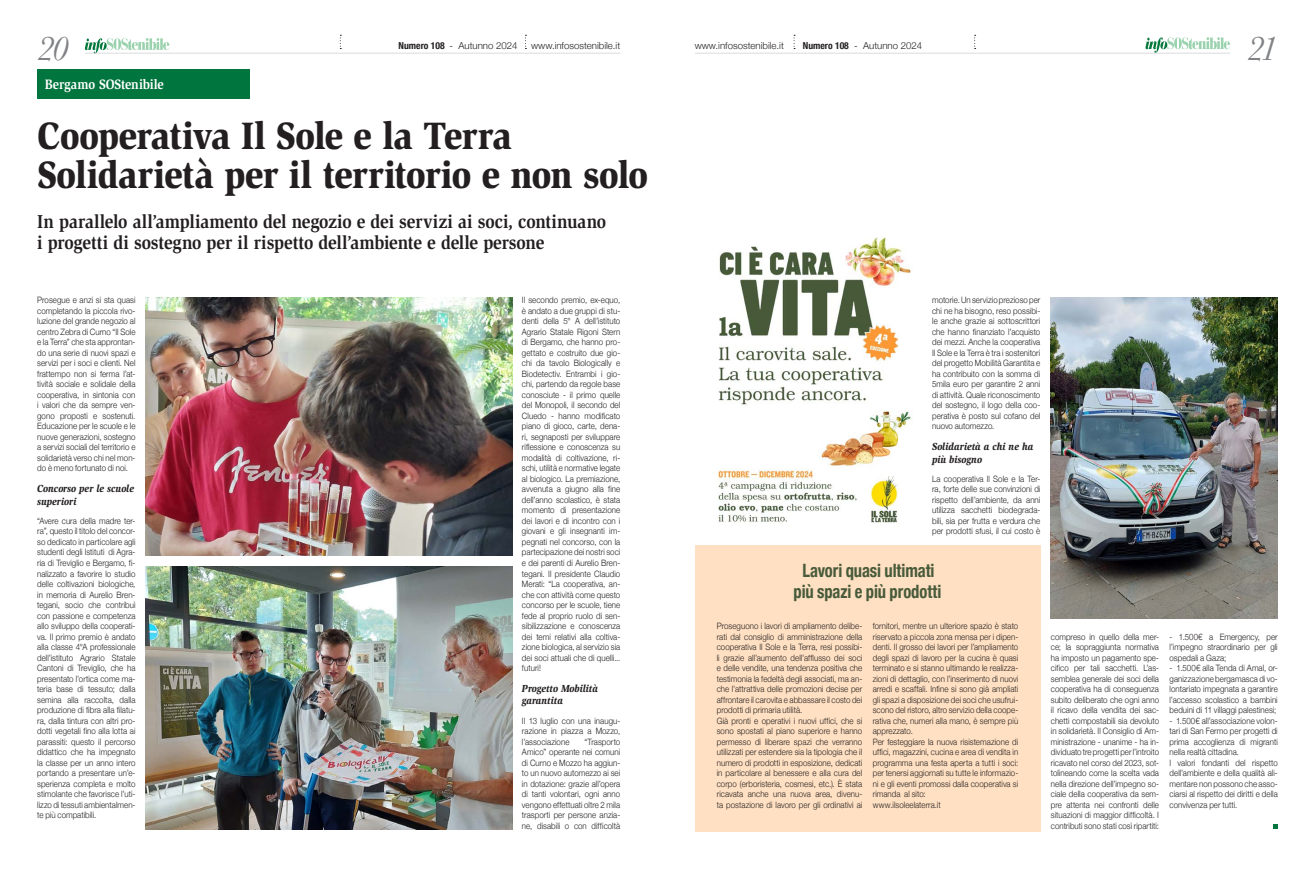
<style>
.page{position:relative;width:1315px;height:869px;background:#fff}
.page>*{position:absolute;margin:0;border:0;box-sizing:border-box;transform-origin:0 0}
.TITOLO__Base{font:900 39.2px "Slimbach Std";letter-spacing:-.02em;color:#231f20;scale:.9 1}
.t1{font:italic 35.44px "Baskerville";color:#808285}
.SOTTO_TITOLO__Base{font:700 19.25px "Slimbach Std";letter-spacing:-.01em;color:#231f20;scale:.9 1}
.Testo_Articoli{font:700 condensed 18.38px "Helvetica Neue";letter-spacing:-.005em;color:#475a3a;scale:.9 1}
.Rubrica{font:700 14px "Slimbach Std";letter-spacing:-.01em;color:#fff;scale:.9 1}
.Titoli_IN_ARTICOLO{font:italic 900 10.5px/12.2px "Slimbach Std";letter-spacing:-.005em;color:#231f20;scale:.9 1}
.t2{font:300 9.62px "Helvetica Neue";color:#231f20}
.Testo_Articoli-2{font:300 8.75px/10.5px "Helvetica Neue";letter-spacing:.01em;color:#231f20;text-align:justify;scale:.9 1}
.s1{font-weight:700;font-stretch:condensed}
</style>
<div class="page">
<svg style="left:1145px;top:37px;width:85px;height:16px"></svg>
<svg style="left:793px;top:35px;width:2px;height:14px"></svg>
<hr style="left:694px;top:53px;width:536px;height:1px;background:#dcdddf">
<div style="left:37px;top:69px;width:213px;height:29px;background:#00753e"></div>
<svg style="left:1273px;top:824px;width:4px;height:4px"></svg>
<img style="left:145px;top:298px;width:367px;height:257px">
<img style="left:1051px;top:298px;width:226px;height:320px">
<img style="left:718px;top:237px;width:194px;height:286px">
<div style="left:694px;top:544px;width:346px;height:287px;background:#ffe0c2"></div>
<img style="left:145px;top:566px;width:367px;height:263px">
<svg style="left:85px;top:38px;width:84px;height:15px"></svg>
<hr style="left:85px;top:53px;width:535px;height:1px;background:#dcdddf">
<h2 class="t1" style="left:37px;top:25px;width:33px">20</h2>
<p class="Rubrica" style="left:45px;top:76px;width:134px">Bergamo SOStenibile</p>
<p class="t2" style="left:398px;top:38px;width:120px"><span class="s1">Numero 108</span> - Autunno 2024</p>
<p class="t2" style="left:531px;top:37px;width:91px">www.infosostenibile.it</p>
<p class="TITOLO__Base" style="left:37px;top:111px;width:529px">Cooperativa Il Sole e la Terra</p>
<p class="TITOLO__Base" style="left:37px;top:151px;width:680px">Solidarietà per il territorio e non solo</p>
<p class="SOTTO_TITOLO__Base" style="left:37px;top:210px;width:633px">In parallelo all’ampliamento del negozio e dei servizi ai soci, continuano</p>
<p class="SOTTO_TITOLO__Base" style="left:37px;top:231px;width:565px">i progetti di sostegno per il rispetto dell’ambiente e delle persone</p>
<p class="Testo_Articoli-2" style="left:37px;top:294px;width:111px">Prosegue e anzi si sta quasi completando la piccola rivo&shy;luzione del grande negozio al centro Zebra di Curno “Il Sole e la Terra” che sta approntan&shy;do una serie di nuovi spazi e servizi per i soci e clienti. Nel frattempo non si ferma l’at&shy;tività sociale e solidale della cooperativa, in sintonia con i valori che da sempre ven&shy;gono proposti e sostenuti.<br>Educazione per le scuole e le nuove generazioni, sostegno a servizi sociali del territorio e solidarietà verso chi nel mon&shy;do è meno fortunato di noi.</p>
<p class="Titoli_IN_ARTICOLO" style="left:37px;top:482px;width:109px">Concorso per le scuole superiori</p>
<p class="Testo_Articoli-2" style="left:37px;top:514px;width:111px">“Avere cura della madre ter&shy;ra”, questo il titolo del concor&shy;so dedicato in particolare agli studenti degli Istituti di Agra&shy;ria di Treviglio e Bergamo, fi&shy;nalizzato a favorire lo studio delle coltivazioni biologiche, in memoria di Aurelio Bren&shy;tegani, socio che contribuì con passione e competenza allo sviluppo della cooperati&shy;va. Il primo premio è andato alla classe 4°A professionale dell’istituto Agrario Statale Cantoni di Treviglio, che ha presentato l’ortica come ma&shy;teria base di tessuto; dalla semina alla raccolta, dalla produzione di fibra alla filatu&shy;ra, dalla tintura con altri pro&shy;dotti vegetali fino alla lotta ai parassiti: questo il percorso didattico che ha impegnato la classe per un anno intero portando a presentare un’e&shy;sperienza completa e molto stimolante che favorisce l’uti&shy;lizzo di tessuti ambientalmen&shy;te più compatibili.</p>
<p class="Testo_Articoli-2" style="left:522px;top:294px;width:111px">Il secondo premio, ex-equo, è andato a due gruppi di stu&shy;denti della 5° A dell’istituto Agrario Statale Rigoni Stern di Bergamo, che hanno pro&shy;gettato e costruito due gio&shy;chi da tavolo Biologically e Biodetectiv. Entrambi i gio&shy;chi, partendo da regole base conosciute - il primo quelle del Monopoli, il secondo del Cluedo - hanno modificato piano di gioco, carte, dena&shy;ri, segnaposti per sviluppare riflessione e conoscenza su modalità di coltivazione, ri&shy;schi, utilità e normative legate al biologico. La premiazione, avvenuta a giugno alla fine dell’anno scolastico, è stata momento di presentazione dei lavori e di incontro con i giovani e gli insegnanti im&shy;pegnati nel concorso, con la partecipazione dei nostri soci e dei parenti di Aurelio Bren&shy;tegani. Il presidente Claudio Merati: “La cooperativa, an&shy;che con attività come questo concorso per le scuole, tiene fede al proprio ruolo di sen&shy;sibilizzazione e conoscenza dei temi relativi alla coltiva&shy;zione biologica, al servizio sia dei soci attuali che di quelli... futuri!</p>
<p class="Titoli_IN_ARTICOLO" style="left:522px;top:682px;width:86px">Progetto Mobilità garantita</p>
<p class="Testo_Articoli-2" style="left:522px;top:714px;width:111px">Il 13 luglio con una inaugu&shy;razione in piazza a Mozzo, l’associazione</p>
<p class="Testo_Articoli-2" style="left:522px;top:735px;width:111px;text-indent:63px">“Trasporto Amico” operante nei comuni di Curno e Mozzo ha aggiun&shy;to un nuovo automezzo ai sei in dotazione: grazie all’opera di tanti volontari, ogni anno vengono effettuati oltre 2 mila trasporti per persone anzia&shy;ne, disabili o con difficoltà</p>
<p class="t2" style="left:694px;top:37px;width:91px">www.infosostenibile.it</p>
<p class="t2" style="left:803px;top:38px;width:121px"><span class="s1">Numero 108</span> - Autunno 2024</p>
<h2 class="t1" style="left:1247px;top:25px;width:32px">21</h2>
<p class="Testo_Articoli-2" style="left:932px;top:294px;width:122px">motorie. Un servizio prezioso per chi ne ha bisogno, reso possibi&shy;le anche grazie ai sottoscrittori che hanno finanziato l’acquisto dei mezzi. Anche la cooperativa Il Sole e la Terra è tra i sostenitori del progetto Mobilità Garantita e ha contribuito con la somma di 5mila euro per garantire 2 anni di attività. Quale riconoscimento del sostegno, il logo della coo&shy;perativa è posto sul cofano del nuovo automezzo.</p>
<p class="Titoli_IN_ARTICOLO" style="left:932px;top:440px;width:114px">Solidarietà a chi ne ha più bisogno</p>
<p class="Testo_Articoli-2" style="left:932px;top:472px;width:122px">La cooperativa Il Sole e la Ter&shy;ra, forte delle sue convinzioni di rispetto dell’ambiente, da anni utilizza sacchetti biodegrada&shy;bili, sia per frutta e verdura che per prodotti sfusi, il cui costo è</p>
<p class="Testo_Articoli" style="left:802px;top:554px;width:148px">Lavori quasi ultimati</p>
<p class="Testo_Articoli" style="left:793px;top:575px;width:166px">più spazi e più prodotti</p>
<p class="Testo_Articoli-2" style="left:717px;top:619px;width:163px">Proseguono i lavori di ampliamento delibe&shy;rati dal consiglio di amministrazione della cooperativa Il Sole e la Terra, resi possibi&shy;li grazie all’aumento dell’afflusso dei soci e delle vendite, una tendenza positiva che testimonia la fedeltà degli associati, ma an&shy;che l’attrattiva delle promozioni decise per affrontare il carovita e abbassare il costo dei prodotti di primaria utilità.</p>
<p class="Testo_Articoli-2" style="left:717px;top:714px;width:163px">Già pronti e operativi i nuovi uffici, che si sono spostati al piano superiore e hanno permesso di liberare spazi che verranno utilizzati per estendere sia la tipologia che il numero di prodotti in esposizione, dedicati in particolare al benessere e alla cura del corpo (erboristeria, cosmesi, etc.). È stata ricavata anche una nuova area, divenu&shy;ta postazione di lavoro per gli ordinativi ai</p>
<p class="Testo_Articoli-2" style="left:873px;top:619px;width:163px">fornitori, mentre un ulteriore spazio è stato riservato a piccola zona mensa per i dipen&shy;denti. Il grosso dei lavori per l’ampliamento degli spazi di lavoro per la cucina è quasi terminato e si stanno ultimando le realizza&shy;zioni di dettaglio, con l’inserimento di nuovi arredi e scaffali. Infine si sono già ampliati gli spazi a disposizione dei soci che usufrui&shy;scono del ristoro, altro servizio della coope&shy;rativa che, numeri alla mano, è sempre più apprezzato.</p>
<p class="Testo_Articoli-2" style="left:873px;top:735px;width:163px">Per festeggiare la nuova risistemazione di uffici, magazzini, cucina e area di vendita in programma una festa aperta a tutti i soci: per tenersi aggiornati su tutte le informazio&shy;ni e gli eventi promossi dalla cooperativa si rimanda al sito:</p>
<p class="Testo_Articoli-2" style="left:873px;top:798px;width:77px">www.ilsoleelaterra.it</p>
<p class="Testo_Articoli-2" style="left:1051px;top:630px;width:122px">compreso in quello della mer&shy;ce; la sopraggiunta normativa ha imposto un pagamento spe&shy;cifico per tali sacchetti. L’as&shy;semblea generale dei soci della cooperativa ha di conseguenza subito deliberato che ogni anno il ricavo della vendita dei sac&shy;chetti compostabili sia devoluto in solidarietà. Il Consiglio di Am&shy;ministrazione - unanime - ha in&shy;dividuato tre progetti per l’introito ricavato nel corso del 2023, sot&shy;tolineando come la scelta vada nella direzione dell’impegno so&shy;ciale della cooperativa da sem&shy;pre attenta nei confronti delle situazioni di maggior difficoltà. I contributi sono stati così ripartiti:</p>
<p class="Testo_Articoli-2" style="left:1169px;top:630px;width:122px">- 1.500€ a Emergency, per l’impegno straordinario per gli ospedali a Gaza;</p>
<p class="Testo_Articoli-2" style="left:1169px;top:661px;width:122px">- 1.500€ alla Tenda di Amal, or&shy;ganizzazione bergamasca di vo&shy;lontariato impegnata a garantire l’accesso scolastico a bambini beduini di 11 villaggi palestinesi;</p>
<p class="Testo_Articoli-2" style="left:1169px;top:714px;width:122px">- 1.500€ all’associazione volon&shy;tari di San Fermo per progetti di prima accoglienza di migranti nella realtà cittadina.</p>
<p class="Testo_Articoli-2" style="left:1169px;top:756px;width:122px">I valori fondanti del rispetto dell’ambiente e della qualità ali&shy;mentare non possono che asso&shy;ciarsi al rispetto dei diritti e della convivenza per tutti.</p>
</div>
